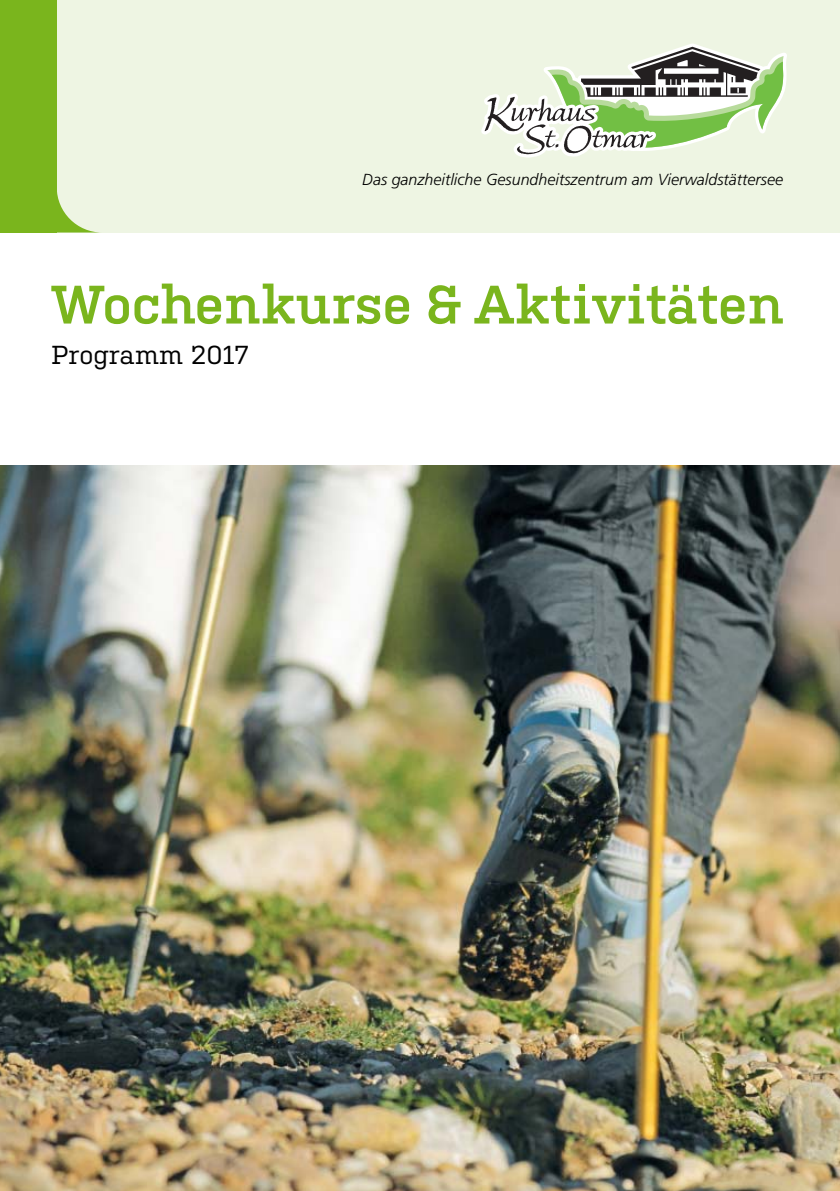
<style>
.page{position:relative;width:840px;height:1191px;background:#fff}
.page>*{position:absolute;margin:0;border:0;box-sizing:border-box;transform-origin:0 0}
.t1{font:600 54px "Kulturista";color:#7ab51d}
.t2{font:26px "Kulturista";color:#000}
.t3{font:italic 300 16px "Frutiger LT Std";color:#000}
</style>
<div class="page">
<img style="left:0;top:465px;width:839px;height:726px">
<div style="left:0;top:0;width:839px;height:232px;background:#eef5e3"></div>
<div style="left:0;top:0;width:57px;height:232px;background:#7ab51d"></div>
<svg style="left:57px;top:192px;width:38px;height:40px"></svg>
<svg style="left:481px;top:44px;width:305px;height:114px"></svg>
<p class="t3" style="left:362px;top:172px;width:422px">Das ganzheitliche Gesundheitszentrum am Vierwaldstättersee</p>
<h1 class="t1" style="left:51px;top:282px;width:733px">Wochenkurse &amp; Aktivitäten</h1>
<h2 class="t2" style="left:51px;top:345px;width:199px">Programm 2017</h2>
</div>
